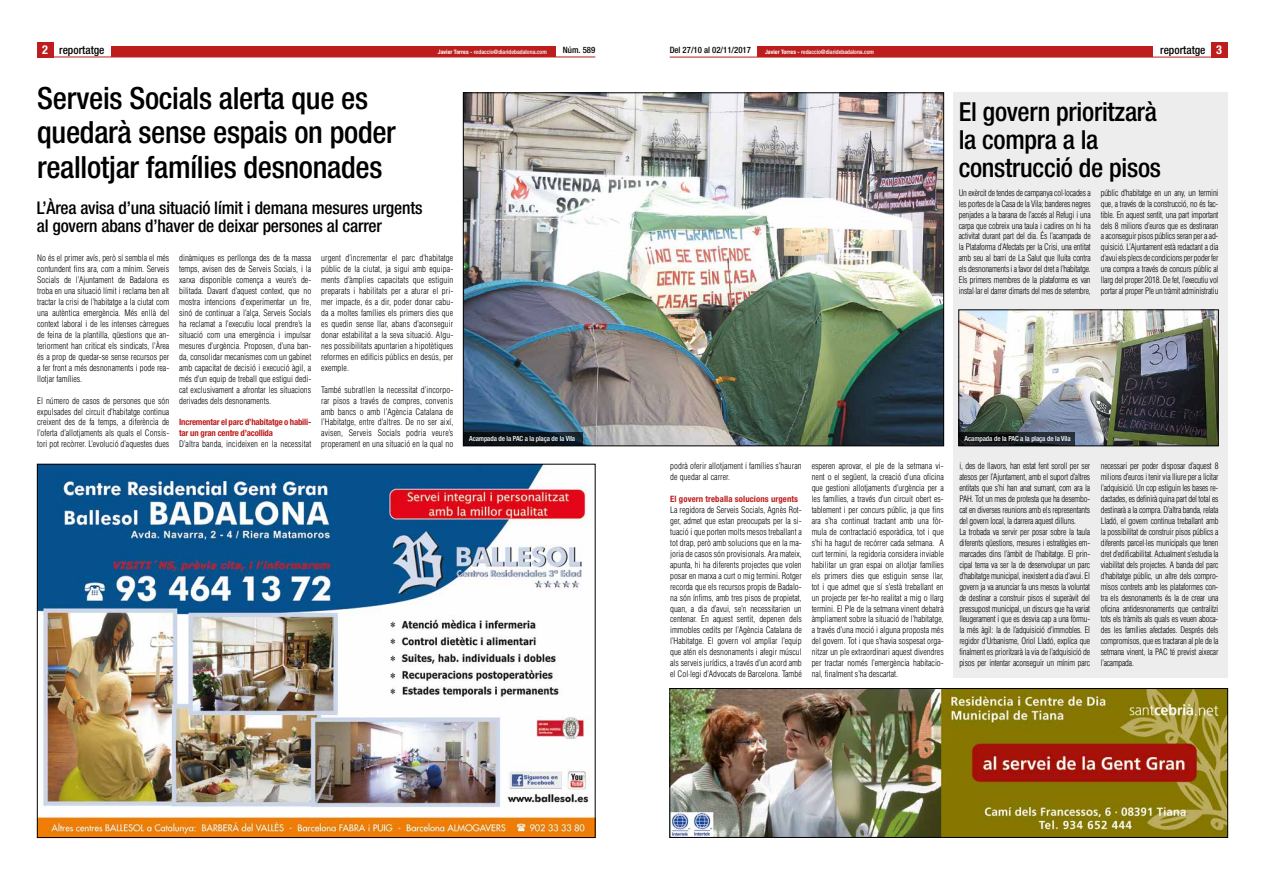
<style>
.page{position:relative;width:1265px;height:881px;background:#fff}
.page>*{position:absolute;margin:0;border:0;box-sizing:border-box;transform-origin:0 0}
.t1{font:500 condensed 30.62px/34.1px "Helvetica Neue";letter-spacing:-.01em;color:#000}
.t2{font:500 condensed 26.25px/28px "Helvetica Neue";letter-spacing:-.01em;color:#000}
.t3{font:500 condensed 17.5px/18.4px "Helvetica Neue";letter-spacing:-.01em;color:#000}
.t4{font:500 condensed 11.38px "Helvetica Neue";color:#000}
.t5{font:300 condensed 8.75px/10.9px "Helvetica";letter-spacing:-.02em;color:#000;text-align:justify}
.t6{font:300 condensed 8.75px/10.9px "Helvetica";letter-spacing:.01em;color:#000}
.t7{font:700 condensed 8.75px/10.9px "Helvetica Neue";letter-spacing:-.02em;color:#bd1d1d}
.t8{font:700 condensed 8.75px "Helvetica Neue";letter-spacing:.01em;color:#bd1d1d}
.t9{font:500 condensed 8.75px "Helvetica Neue";color:#000}
.t10{font:500 condensed 7px "Helvetica Neue";letter-spacing:-.01em;color:#fff}
.t11{font:500 condensed 6.04px "Helvetica Neue";color:#fff}
.s1{font-weight:700;font-size:12.25px;color:#fff}
.s2{font-weight:700}
</style>
<div class="page">
<div style="left:1211px;top:42px;width:17px;height:15px;background:#bd1d1d"></div>
<hr style="left:670px;top:57px;width:558px;height:1px;background:#bd1d1d">
<hr style="left:37px;top:57px;width:558px;height:1px;background:#bd1d1d">
<div style="left:757px;top:46px;width:396px;height:11px;background:#bd1d1d"></div>
<div style="left:111px;top:46px;width:444px;height:11px;background:#bd1d1d"></div>
<div style="left:37px;top:42px;width:17px;height:15px;background:#bd1d1d"></div>
<img style="left:39px;top:466px;width:554px;height:369px">
<img style="left:672px;top:690px;width:554px;height:145px">
<div style="left:670px;top:688px;width:558px;height:149px;border:1px solid #000"></div>
<div style="left:954px;top:92px;width:274px;height:585px;background:#ededed"></div>
<img style="left:465px;top:95px;width:477px;height:349px">
<svg style="left:463px;top:432px;width:120px;height:14px;background:#0b1419"></svg>
<img style="left:961px;top:312px;width:255px;height:132px">
<div style="left:959px;top:310px;width:259px;height:136px;border:1px solid #000"></div>
<svg style="left:959px;top:432px;width:116px;height:14px;background:#181d22"></svg>
<h3 class="t4" style="left:42px;top:43px;width:64px"><span class="s1">2</span> reportatge</h3>
<p class="t11" style="left:438px;top:48px;width:110px"><span class="s2">Javier Torres -</span> redaccio@diaridebadalona.com</p>
<p class="t9" style="left:563px;top:45px;width:34px">Núm. 589</p>
<p class="t9" style="left:670px;top:45px;width:83px">Del 27/10 al 02/11/2017</p>
<p class="t11" style="left:765px;top:48px;width:110px"><span class="s2">Javier Torres -</span> redaccio@diaridebadalona.com</p>
<h3 class="t4" style="left:1160px;top:43px;width:63px">reportatge <span class="s1">3</span></h3>
<h1 class="t1" style="left:37px;top:81px;width:360px">Serveis Socials alerta que es quedarà sense espais on poder reallotjar famílies desnonades</h1>
<h3 class="t3" style="left:37px;top:198px;width:387px">L’Àrea avisa d’una situació límit i demana mesures urgents al govern abans d’haver de deixar persones al carrer</h3>
<p class="t5" style="left:179px;top:252px;width:134px">dinàmiques es perllonga des de fa massa temps, avisen des de Serveis Socials, i la xarxa disponible comença a veure’s de&shy;bilitada. Davant d’aquest context, que no mostra intencions d’experimentar un fre, sinó de continuar a l’alça, Serveis Socials ha reclamat a l’executiu local prendre’s la situació com una emergència i impulsar mesures d’urgència. Proposen, d’una ban&shy;da, consolidar mecanismes com un gabinet amb capacitat de decisió i execució àgil, a més d’un equip de treball que estigui dedi&shy;cat exclusivament a afrontar les situacions derivades dels desnonaments.</p>
<p class="t7" style="left:179px;top:417px;width:134px">Incrementar el parc d’habitatge o habili&shy;tar un gran centre d’acollida</p>
<p class="t6" style="left:179px;top:438px;width:134px">D’altra banda, incideixen en la necessitat</p>
<p class="t5" style="left:37px;top:252px;width:134px">No és el primer avís, però sí sembla el més contundent fins ara, com a mínim. Serveis Socials de l’Ajuntament de Badalona es troba en una situació límit i reclama ben alt tractar la crisi de l’habitatge a la ciutat com una autèntica emergència. Més enllà del context laboral i de les intenses càrregues de feina de la plantilla, qüestions que an&shy;teriorment han criticat els sindicats, l’Àrea és a prop de quedar-se sense recursos per a fer front a més desnonaments i pode rea&shy;llotjar famílies.</p>
<p class="t5" style="left:37px;top:395px;width:134px">El número de casos de persones que són expulsades del circuit d’habitatge continua creixent des de fa temps, a diferència de l’oferta d’allotjaments als quals el Consis&shy;tori pot recòrrer. L’evolució d’aquestes dues</p>
<p class="t5" style="left:321px;top:252px;width:134px">urgent d’incrementar el parc d’habitatge públic de la ciutat, ja sigui amb equipa&shy;ments d’àmplies capacitats que estiguin preparats i habilitats per a aturar el pri&shy;mer impacte, és a dir, poder donar cabu&shy;da a moltes famílies els primers dies que es quedin sense llar, abans d’aconseguir donar estabilitat a la seva situació. Algu&shy;nes possibilitats apuntarien a hipotètiques reformes en edificis públics en desús, per exemple.</p>
<p class="t5" style="left:321px;top:384px;width:134px">També subratllen la necessitat d’incorpo&shy;rar pisos a través de compres, convenis amb bancs o amb l’Agència Catalana de l’Habitatge, entre d’altres. De no ser així, avisen, Serveis Socials podria veure’s properament en una situació en la qual no</p>
<p class="t10" style="left:469px;top:434px;width:108px">Acampada de la PAC a la plaça de la Vila</p>
<h2 class="t2" style="left:959px;top:97px;width:204px">El govern prioritzarà la compra a la construcció de pisos</h2>
<p class="t5" style="left:959px;top:187px;width:133px">Un exèrcit de tendes de campanya col·locades a les portes de la Casa de la Vila; banderes negres penjades a la barana de l’accés al Refugi i una carpa que cobreix una taula i cadires on hi ha activitat durant part del dia. És l’acampada de la Plataforma d’Afectats per la Crisi, una entitat amb seu al barri de La Salut que lluita contra els desnonaments i a favor del dret a l’habitatge.<br>Els primers membres de la plataforma es van instal·lar el darrer dimarts del mes de setembre,</p>
<p class="t5" style="left:1101px;top:187px;width:119px">públic d’habitatge en un any, un termini que, a través de la construcció, no és fac&shy;tible. En aquest sentit, una part important dels 8 milions d’euros que es destinaran a aconseguir pisos públics seran per a ad&shy;quisició. L’Ajuntament està redactant a dia d’avui els plecs de condicions per poder fer una compra a través de concurs públic al llarg del proper 2018. De fet, l’executiu vol portar al proper Ple un tràmit administratiu</p>
<p class="t6" style="left:670px;top:460px;width:133px">podrà oferir allotjament i famílies s’hauran de quedar al carrer.</p>
<p class="t8" style="left:670px;top:493px;width:129px">El govern treballa solucions urgents</p>
<p class="t5" style="left:670px;top:504px;width:133px">La regidora de Serveis Socials, Agnès Rot&shy;ger, admet que estan preocupats per la si&shy;tuació i que porten molts mesos treballant a tot drap, però amb solucions que en la ma&shy;joria de casos són provisionals. Ara mateix, apunta, hi ha diferents projectes que volen posar en marxa a curt o mig termini. Rotger recorda que els recursos propis de Badalo&shy;na són ínfims, amb tres pisos de propietat, quan, a dia d’avui, se’n necessitarien un centenar. En aquest sentit, depenen dels immobles cedits per l’Agència Catalana de l’Habitatge. El govern vol ampliar l’equip que atén els desnonaments i afegir múscul als serveis jurídics, a través d’un acord amb el Col·legi d’Advocats de Barcelona. També</p>
<p class="t5" style="left:812px;top:460px;width:134px">esperen aprovar, el ple de la setmana vi&shy;nent o el següent, la creació d’una oficina que gestioni allotjaments d’urgència per a les famílies, a través d’un circuit obert es&shy;tablement i per concurs públic, ja que fins ara s’ha continuat tractant amb una fòr&shy;mula de contractació esporàdica, tot i que s’hi ha hagut de recórrer cada setmana. A curt termini, la regidoria considera inviable habilitar un gran espai on allotjar famílies els primers dies que estiguin sense llar, tot i que admet que sí s’està treballant en un projecte per fer-ho realitat a mig o llarg termini. El Ple de la setmana vinent debatrà àmpliament sobre la situació de l’habitatge, a través d’una moció i alguna proposta més del govern. Tot i que s’havia sospesat orga&shy;nitzar un ple extraordinari aquest divendres per tractar només l’emergència habitacio&shy;nal, finalment s’ha descartat.</p>
<p class="t10" style="left:965px;top:434px;width:108px">Acampada de la PAC a la plaça de la Vila</p>
<p class="t5" style="left:959px;top:460px;width:132px;text-align:left">i, des de llavors, han estat fent soroll per ser atesos per l’Ajuntament, amb el suport d’altres entitats que s’hi han anat sumant, com ara la PAH. Tot un mes de protesta que ha desembo&shy;cat en diverses reunions amb els representants del govern local, la darrera aquest dilluns.<br>La trobada va servir per posar sobre la taula diferents qüestions, mesures i estratègies em&shy;marcades dins l’àmbit de l’habitatge. El prin&shy;cipal tema va ser la de desenvolupar un parc d’habitatge municipal, inexistent a dia d’avui. El govern ja va anunciar fa uns mesos la voluntat de destinar a construir pisos el superàvit del pressupost municipal, un discurs que ha variat lleugerament i que es desvia cap a una fòrmu&shy;la més àgil: la de l’adquisició d’immobles. El regidor d’Urbanisme, Oriol Lladó, explica que finalment es prioritzarà la via de l’adquisició de pisos per intentar aconseguir un mínim parc</p>
<p class="t5" style="left:1101px;top:460px;width:119px">necessari per poder disposar d’aquest 8 milions d’euros i tenir via lliure per a licitar l’adquisició. Un cop estiguin les bases re&shy;dactades, es definirà quina part del total es destinarà a la compra. D’altra banda, relata Lladó, el govern continua treballant amb la possibilitat de construir pisos públics a diferents parcel·les municipals que tenen dret d’edificabilitat. Actualment s’estudia la viabilitat dels projectes. A banda del parc d’habitatge públic, un altre dels compro&shy;misos contrets amb les plataformes con&shy;tra els desnonaments és la de crear una oficina antidesnonaments que centralitzi tots els tràmits als quals es veuen aboca&shy;des les famílies afectades. Després dels compromisos, que es tractaran al ple de la setmana vinent, la PAC té previst aixecar l’acampada.</p>
</div>
